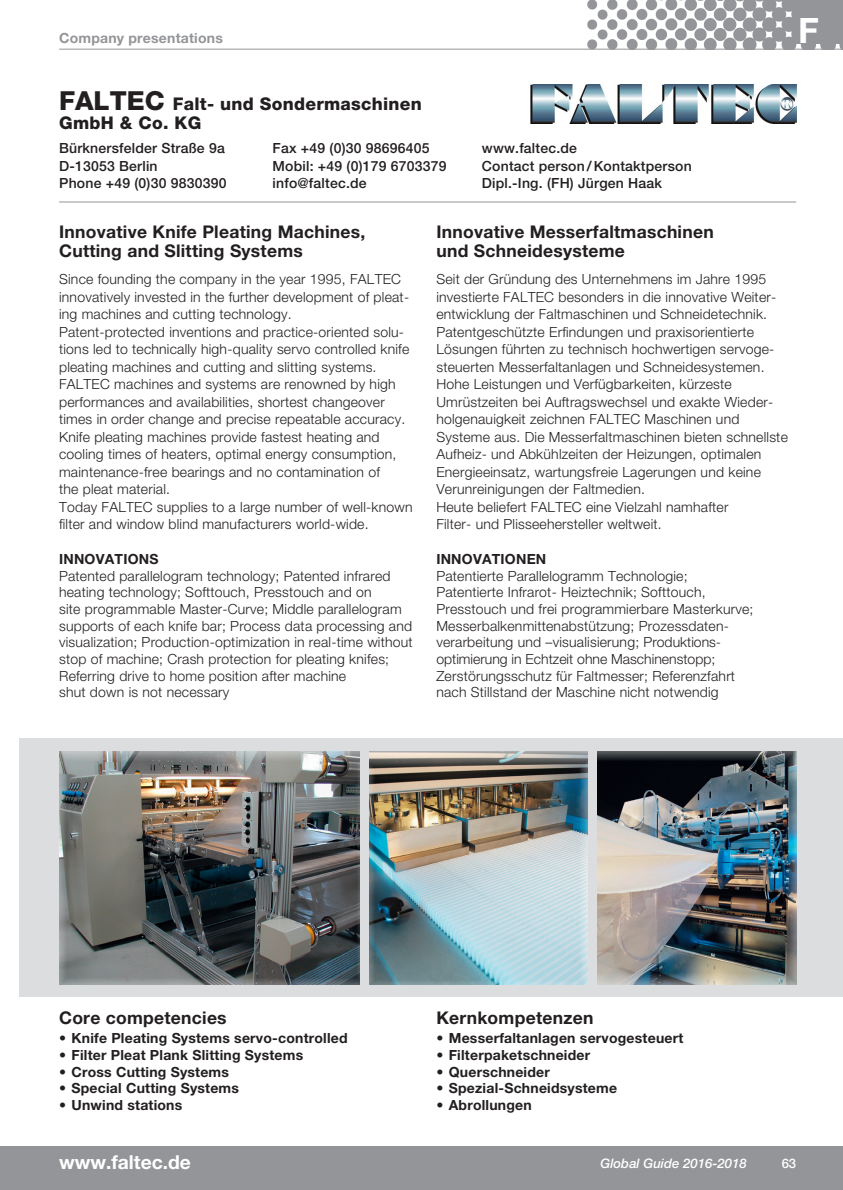
<style>
.page{position:relative;width:843px;height:1190px;background:#fff}
.page>*{position:absolute;margin:0;border:0;box-sizing:border-box;transform-origin:0 0}
.t1{font:700 35px "Helvetica Neue LT Std";color:#fff}
.t2{font:700 19.25px "Helvetica Neue LT Std";color:#fff}
.t3{font:700 17.5px/19.2px "Helvetica Neue LT Std";letter-spacing:.015em;color:#231f20}
.t4{font:800 17.5px/19.2px "Helvetica Neue LT Std";letter-spacing:.015em;color:#231f20}
.t5{font:300 14px/17.5px "Helvetica Neue LT Std";letter-spacing:.015em;color:#231f20}
.t6{font:700 14px "Helvetica Neue LT Std";letter-spacing:.015em;color:#231f20}
.t7{font:500 14px/17.5px "Helvetica Neue LT Std";letter-spacing:.015em;color:#231f20}
.t8{font:700 14px "Helvetica Neue LT Std";letter-spacing:.015em;color:#939598}
.t9{font:italic 500 13.12px "Helvetica Neue LT Std";color:#fff}
.t10{font:500 13.12px "Helvetica Neue LT Std";color:#fff}
.s1{font-size:26.25px}
</style>
<div class="page">
<div style="left:0;top:1145px;width:842px;height:45px;background:#939598"></div>
<img style="left:587px;top:0;width:255px;height:49px">
<hr style="left:59px;top:49px;width:783px;height:1px;background:#939598">
<div style="left:793px;top:0;width:49px;height:44px;background:#939598"></div>
<div style="left:19px;top:739px;width:823px;height:258px;background:#dcdddf"></div>
<hr style="left:59px;top:202px;width:737px;height:1px;background:#939598">
<img style="left:531px;top:84px;width:265px;height:40px">
<img style="left:59px;top:751px;width:300px;height:233px">
<img style="left:369px;top:751px;width:218px;height:233px">
<img style="left:597px;top:751px;width:199px;height:233px">
<p class="t8" style="left:59px;top:33px;width:165px">Company presentations</p>
<h1 class="t1" style="left:798px;top:18px;width:22px">F</h1>
<p class="t4" style="left:59px;top:96px;width:364px"><span class="s1">FALTEC</span> Falt- und Sondermaschinen<br>GmbH &amp; Co. KG</p>
<p class="t7" style="left:272px;top:141px;width:176px">Fax +49 (0)30 98696405<br>Mobil: +49 (0)179 6703379 info@faltec.de</p>
<p class="t7" style="left:59px;top:141px;width:169px">Bürknersfelder Straße 9a<br>D-13053 Berlin<br>Phone +49 (0)30 9830390</p>
<p class="t7" style="left:482px;top:141px;width:211px">www.faltec.de<br>Contact person / Kontaktperson<br>Dipl.-Ing. (FH) Jürgen Haak</p>
<p class="t3" style="left:436px;top:224px;width:279px">Innovative Messerfaltmaschinen und Schneidesysteme</p>
<p class="t5" style="left:436px;top:272px;width:353px">Seit der Gründung des Unternehmens im Jahre 1995 investierte FALTEC besonders in die innovative Weiter&shy;entwicklung der Faltmaschinen und Schneidetechnik.<br>Patentgeschützte Erfindungen und praxisorientierte Lösungen führten zu technisch hochwertigen servoge&shy;steuerten Messerfaltanlagen und Schneidesystemen.<br>Hohe Leistungen und Verfügbarkeiten, kürzeste Umrüstzeiten bei Auftragswechsel und exakte Wieder&shy;holgenauigkeit zeichnen FALTEC Maschinen und Systeme aus. Die Messerfaltmaschinen bieten schnellste Aufheiz- und Abkühlzeiten der Heizungen, optimalen Energieeinsatz, wartungsfreie Lagerungen und keine Verunreinigungen der Faltmedien.<br>Heute beliefert FALTEC eine Vielzahl namhafter<br>Filter- und Plisseehersteller weltweit.</p>
<p class="t6" style="left:436px;top:554px;width:111px">INNOVATIONEN</p>
<p class="t5" style="left:436px;top:569px;width:318px;line-height:16.6px">Patentierte Parallelogramm Technologie; Patentierte Infrarot- Heiztechnik; Softtouch, Presstouch und frei programmierbare Masterkurve; Messerbalkenmittenabstützung; Prozessdaten&shy;verarbeitung und –visualisierung; Produktions&shy;optimierung in Echtzeit ohne Maschinenstopp; Zerstörungsschutz für Faltmesser; Referenzfahrt nach Stillstand der Maschine nicht notwendig</p>
<p class="t3" style="left:59px;top:224px;width:308px">Innovative Knife Pleating Machines,<br>Cutting and Slitting Systems</p>
<p class="t5" style="left:59px;top:272px;width:355px">Since founding the company in the year 1995, FALTEC innovatively invested in the further development of pleat&shy;ing machines and cutting technology.<br>Patent-protected inventions and practice-oriented solu&shy;tions led to technically high-quality servo controlled knife pleating machines and cutting and slitting systems.<br>FALTEC machines and systems are renowned by high performances and availabilities, shortest changeover times in order change and precise repeatable accuracy.<br>Knife pleating machines provide fastest heating and cooling times of heaters, optimal energy consumption, maintenance-free bearings and no contamination of<br>the pleat material.<br>Today FALTEC supplies to a large number of well-known filter and window blind manufacturers world-wide.</p>
<p class="t6" style="left:59px;top:554px;width:101px">INNOVATIONS</p>
<p class="t5" style="left:59px;top:569px;width:355px;line-height:16.6px">Patented parallelogram technology; Patented infrared heating technology; Softtouch, Presstouch and on<br>site programmable Master-Curve; Middle parallelogram supports of each knife bar; Process data processing and visualization; Production-optimization in real-time without stop of machine; Crash protection for pleating knifes; Referring drive to home position after machine<br>shut down is not necessary</p>
<p class="t3" style="left:59px;top:1010px;width:169px">Core competencies</p>
<p class="t6" style="left:59px;top:1033px;width:290px">• Knife Pleating Systems servo-controlled</p>
<p class="t6" style="left:59px;top:1050px;width:245px">• Filter Pleat Plank Slitting Systems</p>
<p class="t6" style="left:59px;top:1066px;width:171px">• Cross Cutting Systems</p>
<p class="t6" style="left:59px;top:1083px;width:181px">• Special Cutting Systems</p>
<p class="t6" style="left:59px;top:1100px;width:125px">• Unwind stations</p>
<p class="t3" style="left:436px;top:1010px;width:158px">Kernkompetenzen</p>
<p class="t6" style="left:436px;top:1033px;width:248px">• Messerfaltanlagen servogesteuert</p>
<p class="t6" style="left:436px;top:1050px;width:155px">• Filterpaketschneider</p>
<p class="t6" style="left:436px;top:1066px;width:115px">• Querschneider</p>
<p class="t6" style="left:436px;top:1083px;width:182px">• Spezial-Schneidsysteme</p>
<p class="t6" style="left:436px;top:1100px;width:97px">• Abrollungen</p>
<h2 class="t2" style="left:59px;top:1155px;width:133px">www.faltec.de</h2>
<p class="t9" style="left:600px;top:1159px;width:148px">Global Guide 2016-2018</p>
<p class="t10" style="left:781px;top:1159px;width:16px">63</p>
</div>
